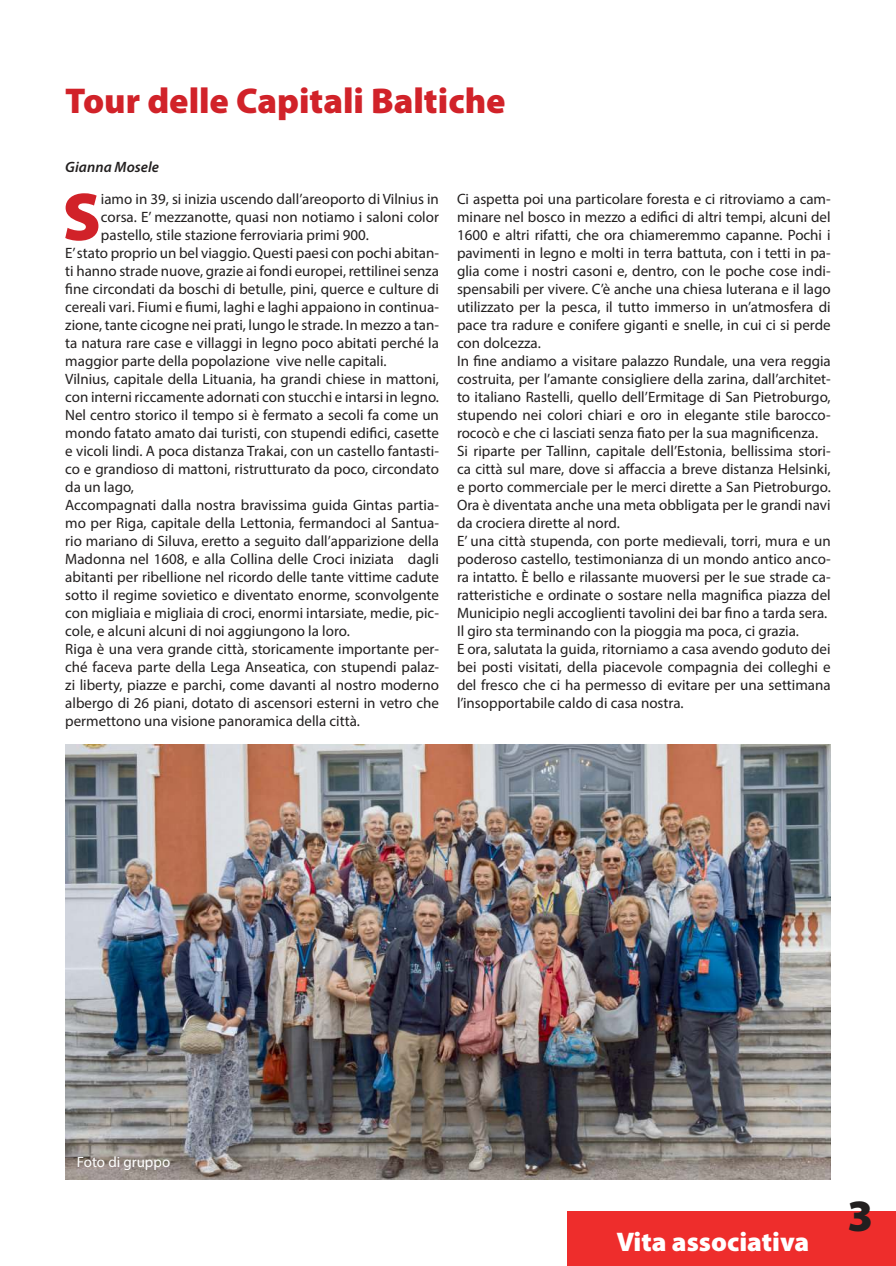
<style>
.page{position:relative;width:896px;height:1266px;background:#fff}
.page>*{position:absolute;margin:0;border:0;box-sizing:border-box;transform-origin:0 0}
.t1{font:900 68.4px "Myriad Pro";color:#d12229}
.t2{font:900 45px "Myriad Pro";color:#221f1f}
.t3{font:900 36px "Myriad Pro";color:#d12229}
.t4{font:900 27px "Myriad Pro";color:#fff}
.t5{font:15px/18px "Myriad Pro";color:#221f1f}
.t6{font:italic 600 15px "Myriad Pro";letter-spacing:.005em;color:#221f1f}
.t7{font:15px "Myriad Pro";color:#fff}
</style>
<div class="page">
<img style="left:65px;top:744px;width:766px;height:435px">
<div style="left:567px;top:1211px;width:329px;height:55px;background:#ee2d2c"></div>
<h3 class="t3" style="left:65px;top:87px;width:442px">Tour delle Capitali Baltiche</h3>
<p class="t6" style="left:65px;top:161px;width:95px">Gianna Mosele</p>
<h1 class="t1" style="left:63px;top:191px;width:40px">S</h1>
<p class="t5" style="left:101px;top:191px;width:340px">iamo in 39, si inizia uscendo dall’areoporto di Vilnius in</p>
<p class="t5" style="left:101px;top:209px;width:340px">corsa. E’ mezzanotte, quasi non notiamo i saloni color</p>
<p class="t5" style="left:101px;top:227px;width:270px">pastello, stile stazione ferroviaria primi 900.</p>
<p class="t5" style="left:65px;top:245px;width:375px">E’ stato proprio un bel viaggio. Questi paesi con pochi abitan-</p>
<p class="t5" style="left:65px;top:263px;width:375px">ti hanno strade nuove, grazie ai fondi europei, rettilinei senza</p>
<p class="t5" style="left:65px;top:281px;width:375px">ine circondati da boschi di betulle, pini, querce e culture di</p>
<p class="t5" style="left:65px;top:299px;width:375px">cereali vari. Fiumi e iumi, laghi e laghi appaiono in continua-</p>
<p class="t5" style="left:65px;top:317px;width:375px">zione, tante cicogne nei prati, lungo le strade. In mezzo a tan-</p>
<p class="t5" style="left:65px;top:335px;width:375px">ta natura rare case e villaggi in legno poco abitati perché la</p>
<p class="t5" style="left:65px;top:353px;width:323px">maggior parte della popolazione vive nelle capitali.</p>
<p class="t5" style="left:65px;top:371px;width:375px">Vilnius, capitale della Lituania, ha grandi chiese in mattoni,</p>
<p class="t5" style="left:65px;top:389px;width:375px">con interni riccamente adornati con stucchi e intarsi in legno.</p>
<p class="t5" style="left:65px;top:407px;width:375px">Nel centro storico il tempo si è fermato a secoli fa come un</p>
<p class="t5" style="left:65px;top:425px;width:375px">mondo fatato amato dai turisti, con stupendi ediici, casette</p>
<p class="t5" style="left:65px;top:443px;width:375px">e vicoli lindi. A poca distanza Trakai, con un castello fantasti-</p>
<p class="t5" style="left:65px;top:461px;width:375px">co e grandioso di mattoni, ristrutturato da poco, circondato</p>
<p class="t5" style="left:65px;top:479px;width:70px">da un lago,</p>
<p class="t5" style="left:65px;top:497px;width:375px">Accompagnati dalla nostra bravissima guida Gintas partia-</p>
<p class="t5" style="left:65px;top:515px;width:375px">mo per Riga, capitale della Lettonia, fermandoci al Santua-</p>
<p class="t5" style="left:65px;top:533px;width:375px">rio mariano di Siluva, eretto a seguito dall’apparizione della</p>
<p class="t5" style="left:65px;top:551px;width:375px">Madonna nel 1608, e alla Collina delle Croci iniziata dagli</p>
<p class="t5" style="left:65px;top:569px;width:375px">abitanti per ribellione nel ricordo delle tante vittime cadute</p>
<p class="t5" style="left:65px;top:587px;width:375px">sotto il regime sovietico e diventato enorme, sconvolgente</p>
<p class="t5" style="left:65px;top:605px;width:375px">con migliaia e migliaia di croci, enormi intarsiate, medie, pic-</p>
<p class="t5" style="left:65px;top:623px;width:286px">cole, e alcuni alcuni di noi aggiungono la loro.</p>
<p class="t5" style="left:65px;top:641px;width:375px">Riga è una vera grande città, storicamente importante per-</p>
<p class="t5" style="left:65px;top:659px;width:375px">ché faceva parte della Lega Anseatica, con stupendi palaz-</p>
<p class="t5" style="left:65px;top:677px;width:375px">zi liberty, piazze e parchi, come davanti al nostro moderno</p>
<p class="t5" style="left:65px;top:695px;width:375px">albergo di 26 piani, dotato di ascensori esterni in vetro che</p>
<p class="t5" style="left:65px;top:713px;width:296px">permettono una visione panoramica della città.</p>
<p class="t5" style="left:457px;top:191px;width:375px">Ci aspetta poi una particolare foresta e ci ritroviamo a cam&shy;minare nel bosco in mezzo a ediici di altri tempi, alcuni del 1600 e altri rifatti, che ora chiameremmo capanne. Pochi i pavimenti in legno e molti in terra battuta, con i tetti in pa&shy;glia come i nostri casoni e, dentro, con le poche cose indi&shy;spensabili per vivere. C’è anche una chiesa luterana e il lago utilizzato per la pesca, il tutto immerso in un’atmosfera di pace tra radure e conifere giganti e snelle, in cui ci si perde con dolcezza.<br>In ine andiamo a visitare palazzo Rundale, una vera reggia costruita, per l’amante consigliere della zarina, dall’architet&shy;to italiano Rastelli, quello dell’Ermitage di San Pietroburgo, stupendo nei colori chiari e oro in elegante stile barocco&shy;rococò e che ci lasciati senza iato per la sua magniicenza.<br>Si riparte per Tallinn, capitale dell’Estonia, bellissima stori&shy;ca città sul mare, dove si afaccia a breve distanza Helsinki, e porto commerciale per le merci dirette a San Pietroburgo.<br>Ora è diventata anche una meta obbligata per le grandi navi da crociera dirette al nord.<br>E’ una città stupenda, con porte medievali, torri, mura e un poderoso castello, testimonianza di un mondo antico anco&shy;ra intatto. È bello e rilassante muoversi per le sue strade ca&shy;ratteristiche e ordinate o sostare nella magniica piazza del Municipio negli accoglienti tavolini dei bar ino a tarda sera.<br>Il giro sta terminando con la pioggia ma poca, ci grazia.<br>E ora, salutata la guida, ritorniamo a casa avendo goduto dei bei posti visitati, della piacevole compagnia dei colleghi e del fresco che ci ha permesso di evitare per una settimana l’insopportabile caldo di casa nostra.</p>
<p class="t7" style="left:77px;top:1155px;width:95px">Foto di gruppo</p>
<h3 class="t4" style="left:616px;top:1231px;width:195px">Vita associativa</h3>
<h2 class="t2" style="left:847px;top:1198px;width:27px">3</h2>
</div>
